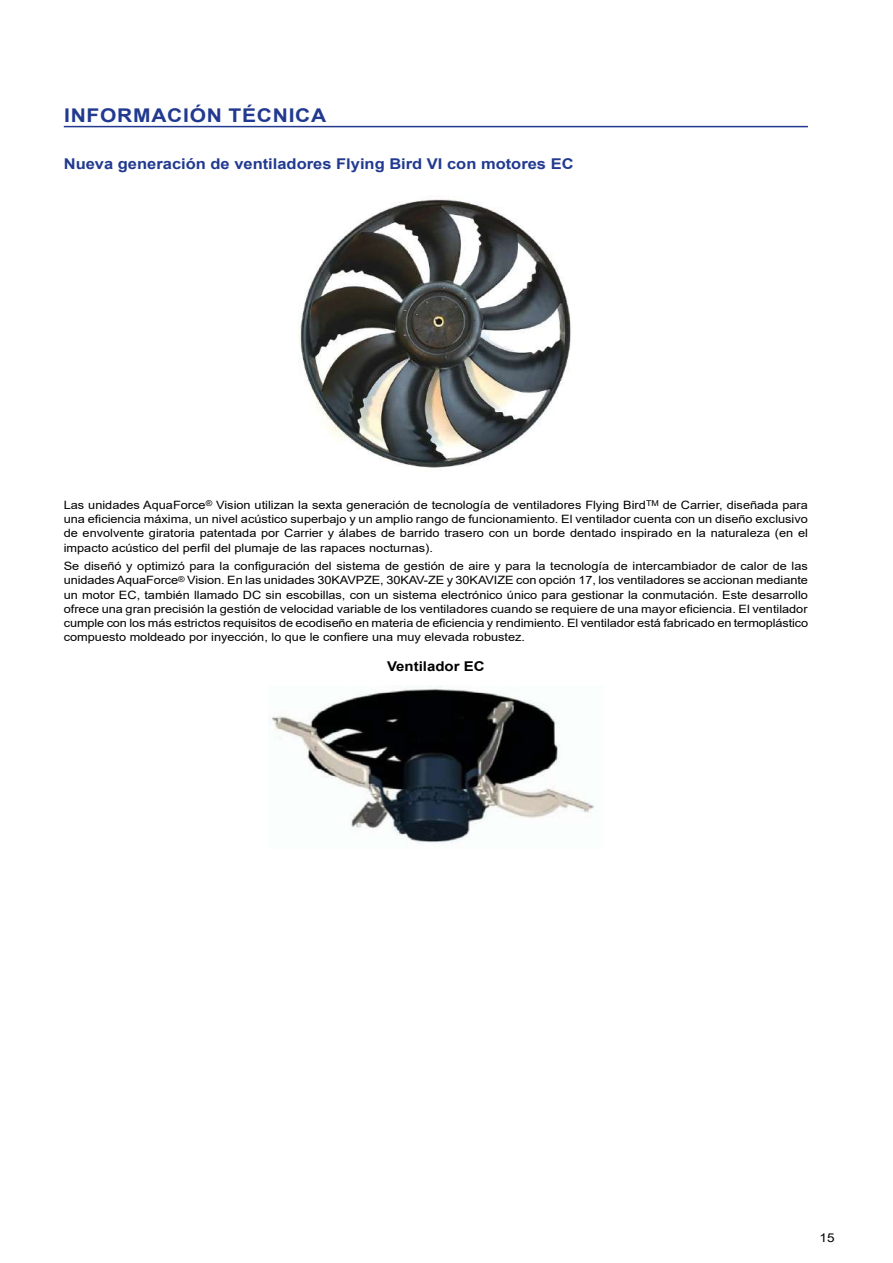
<style>
.page{position:relative;width:893px;height:1263px;background:#fff}
.page>*{position:absolute;margin:0;border:0;box-sizing:border-box;transform-origin:0 0}
.t1{font:700 18.9px "Arial";letter-spacing:.035em;color:#213a8f;scale:1.11 1}
.t2{font:700 14.85px "Arial";color:#213a8f;scale:1.11 1}
.t3{font:700 13.5px "Arial";color:#000;scale:1.11 1}
.t4{font:12.15px "Arial";color:#000;scale:1.11 1}
.t5{font:11.55px/14.2px "Arial";color:#000;text-align:justify;scale:1.11 1}
</style>
<div class="page">
<img style="left:299px;top:199px;width:272px;height:269px">
<img style="left:269px;top:685px;width:326px;height:159px">
<hr style="left:64px;top:126px;width:744px;height:1px;background:#213a8f">
<h1 class="t1" style="left:64px;top:102px;width:238px">INFORMACIÓN TÉCNICA</h1>
<p class="t2" style="left:64px;top:154px;width:461px">Nueva generación de ventiladores Flying Bird VI con motores EC</p>
<p class="t5" style="left:64px;top:498px;width:672px">Las unidades AquaForce<sup>®</sup> Vision utilizan la sexta generación de tecnología de ventiladores Flying Bird<sup>TM</sup> de Carrier, diseñada para una eficiencia máxima, un nivel acústico superbajo y un amplio rango de funcionamiento. El ventilador cuenta con un diseño exclusivo de envolvente giratoria patentada por Carrier y álabes de barrido trasero con un borde dentado inspirado en la naturaleza (en el impacto acústico del perfil del plumaje de las rapaces nocturnas).</p>
<p class="t5" style="left:64px;top:559px;width:672px">Se diseñó y optimizó para la configuración del sistema de gestión de aire y para la tecnología de intercambiador de calor de las unidades AquaForce<sup>®</sup> Vision. En las unidades 30KAVPZE, 30KAV-ZE y 30KAVIZE con opción 17, los ventiladores se accionan mediante un motor EC, también llamado DC sin escobillas, con un sistema electrónico único para gestionar la conmutación. Este desarrollo ofrece una gran precisión la gestión de velocidad variable de los ventiladores cuando se requiere de una mayor eficiencia. El ventilador cumple con los más estrictos requisitos de ecodiseño en materia de eficiencia y rendimiento. El ventilador está fabricado en termoplástico compuesto moldeado por inyección, lo que le confiere una muy elevada robustez.</p>
<p class="t3" style="left:387px;top:656px;width:89px">Ventilador EC</p>
<p class="t4" style="left:820px;top:1230px;width:15px">15</p>
</div>
